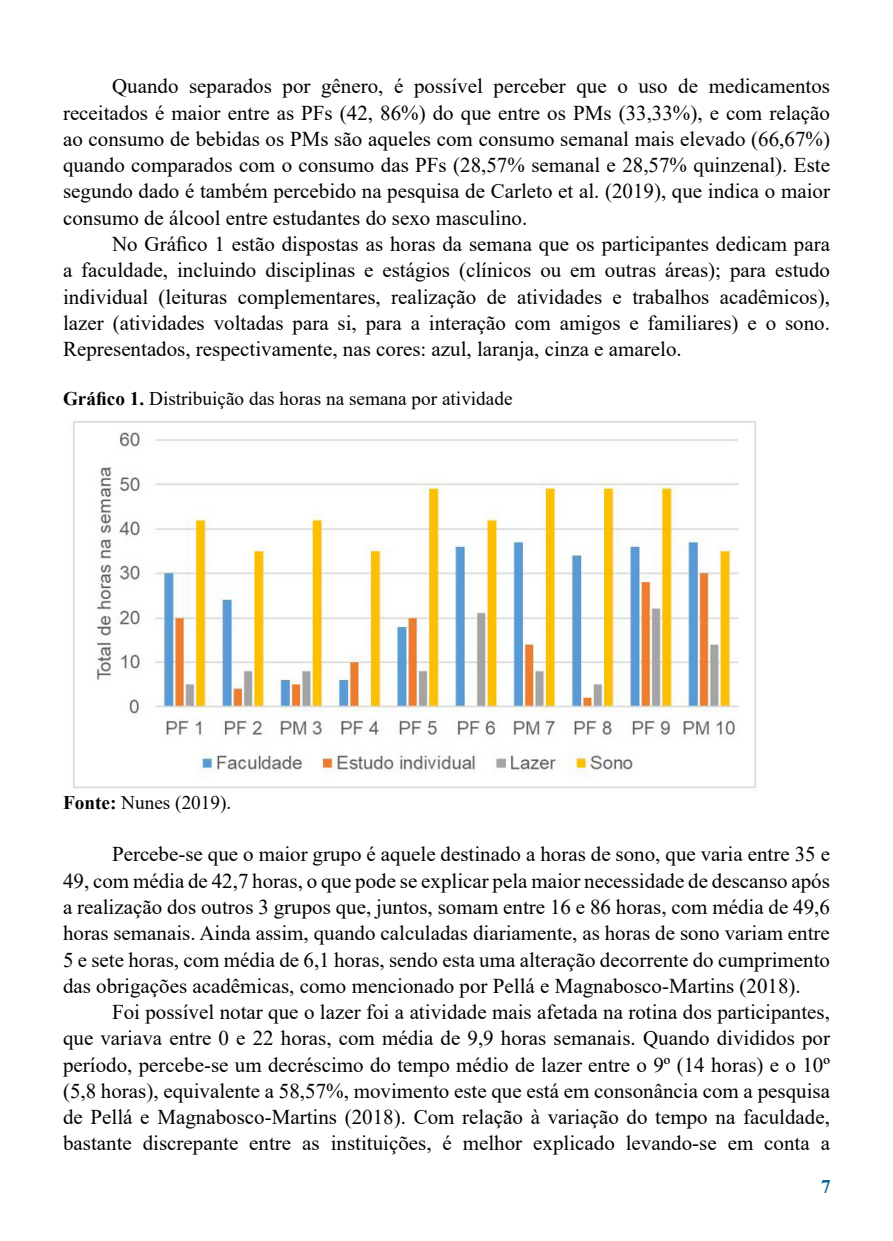
<style>
.page{position:relative;width:893px;height:1241px;background:#fff}
.page>*{position:absolute;margin:0;border:0;box-sizing:border-box;transform-origin:0 0}
.t1{font:21px/26.2px "Times New Roman";color:#000;text-align:justify}
.t2{font:19.25px "Times New Roman";color:#000}
.t3{font:700 19.25px "Times New Roman";color:#00628b}
.s1{font-weight:700}
</style>
<div class="page">
<img style="left:73px;top:421px;width:683px;height:367px">
<p class="t1" style="left:63px;top:72px;width:768px;text-indent:49px">Quando separados por gênero, é possível perceber que o uso de medicamentos receitados é maior entre as PFs (42, 86%) do que entre os PMs (33,33%), e com relação ao consumo de bebidas os PMs são aqueles com consumo semanal mais elevado (66,67%) quando comparados com o consumo das PFs (28,57% semanal e 28,57% quinzenal). Este segundo dado é também percebido na pesquisa de Carleto et al. (2019), que indica o maior consumo de álcool entre estudantes do sexo masculino.</p>
<p class="t1" style="left:63px;top:230px;width:768px;text-indent:49px">No Gráfico 1 estão dispostas as horas da semana que os participantes dedicam para a faculdade, incluindo disciplinas e estágios (clínicos ou em outras áreas); para estudo individual (leituras complementares, realização de atividades e trabalhos acadêmicos), lazer (atividades voltadas para si, para a interação com amigos e familiares) e o sono.<br>Representados, respectivamente, nas cores: azul, laranja, cinza e amarelo.</p>
<p class="t2" style="left:63px;top:385px;width:451px"><span class="s1">Gráfico 1.</span> Distribuição das horas na semana por atividade</p>
<p class="t2" style="left:63px;top:788px;width:170px"><span class="s1">Fonte:</span> Nunes (2019).</p>
<p class="t1" style="left:63px;top:840px;width:768px;text-indent:49px">Percebe-se que o maior grupo é aquele destinado a horas de sono, que varia entre 35 e 49, com média de 42,7 horas, o que pode se explicar pela maior necessidade de descanso após a realização dos outros 3 grupos que, juntos, somam entre 16 e 86 horas, com média de 49,6 horas semanais. Ainda assim, quando calculadas diariamente, as horas de sono variam entre 5 e sete horas, com média de 6,1 horas, sendo esta uma alteração decorrente do cumprimento das obrigações acadêmicas, como mencionado por Pellá e Magnabosco-Martins (2018).</p>
<p class="t1" style="left:63px;top:998px;width:768px;text-indent:49px">Foi possível notar que o lazer foi a atividade mais afetada na rotina dos participantes, que variava entre 0 e 22 horas, com média de 9,9 horas semanais. Quando divididos por período, percebe-se um decréscimo do tempo médio de lazer entre o 9º (14 horas) e o 10º (5,8 horas), equivalente a 58,57%, movimento este que está em consonância com a pesquisa de Pellá e Magnabosco-Martins (2018). Com relação à variação do tempo na faculdade, bastante discrepante entre as instituições, é melhor explicado levando-se em conta a</p>
<p class="t3" style="left:821px;top:1172px;width:11px">7</p>
</div>
